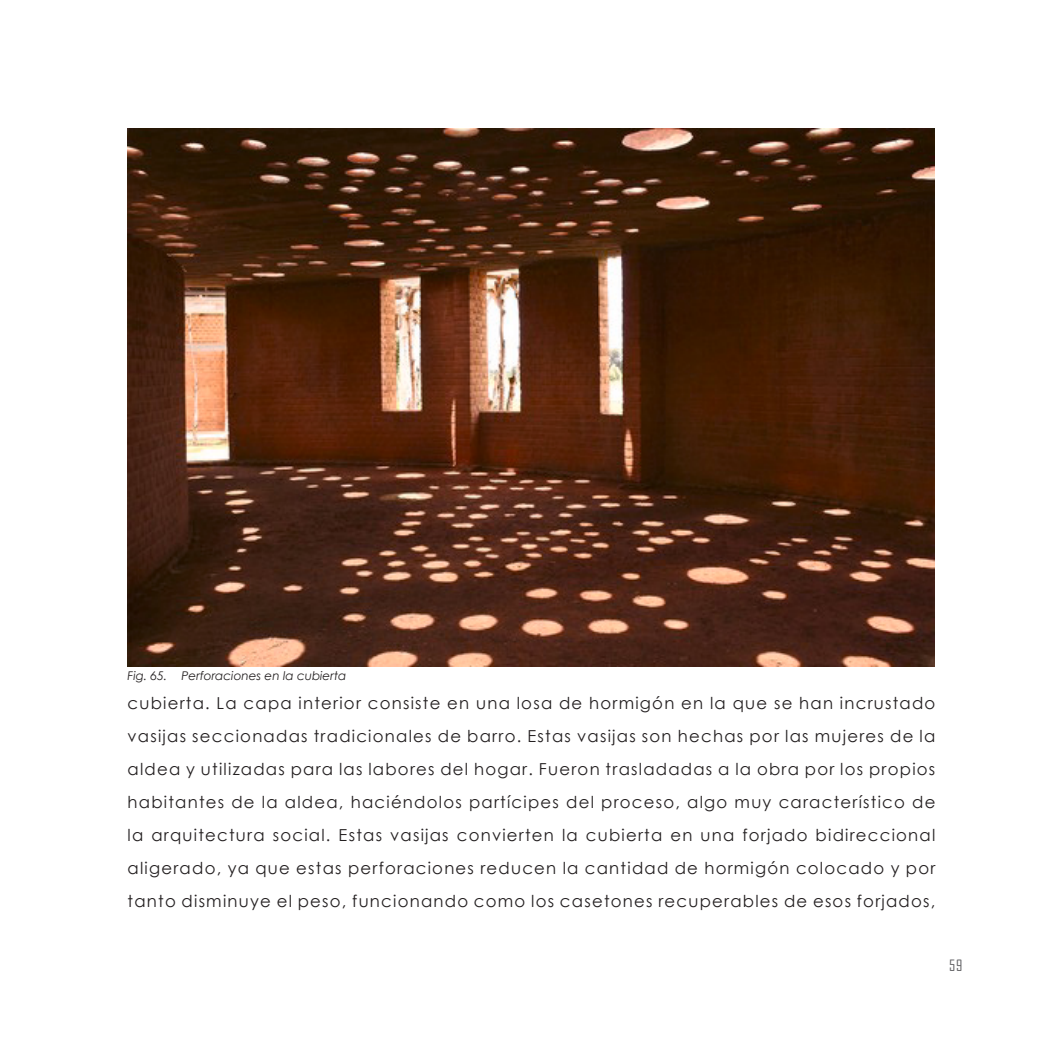
<style>
.page{position:relative;width:1063px;height:1063px;background:#fff}
.page>*{position:absolute;margin:0;border:0;box-sizing:border-box;transform-origin:0 0}
.t1{font:16.5px/33px "Century Gothic";letter-spacing:.075em;color:#231f20;text-align:justify}
.t2{font:15px "Agency FB";color:#656568}
.t3{font:italic 12px "Century Gothic";color:#231f20}
</style>
<div class="page">
<img style="left:128px;top:129px;width:807px;height:538px">
<p class="t3" style="left:128px;top:668px;width:220px">Fig. 65. Perforaciones en la cubierta</p>
<p class="t1" style="left:128px;top:686px;width:809px">cubierta. La capa interior consiste en una losa de hormigón en la que se han incrustado vasijas seccionadas tradicionales de barro. Estas vasijas son hechas por las mujeres de la aldea y utilizadas para las labores del hogar. Fueron trasladadas a la obra por los propios habitantes de la aldea, haciéndolos partícipes del proceso, algo muy característico de la arquitectura social. Estas vasijas convierten la cubierta en una forjado bidireccional aligerado, ya que estas perforaciones reducen la cantidad de hormigón colocado y por tanto disminuye el peso, funcionando como los casetones recuperables de esos forjados,</p>
<p class="t2" style="left:949px;top:957px;width:15px">59</p>
</div>
